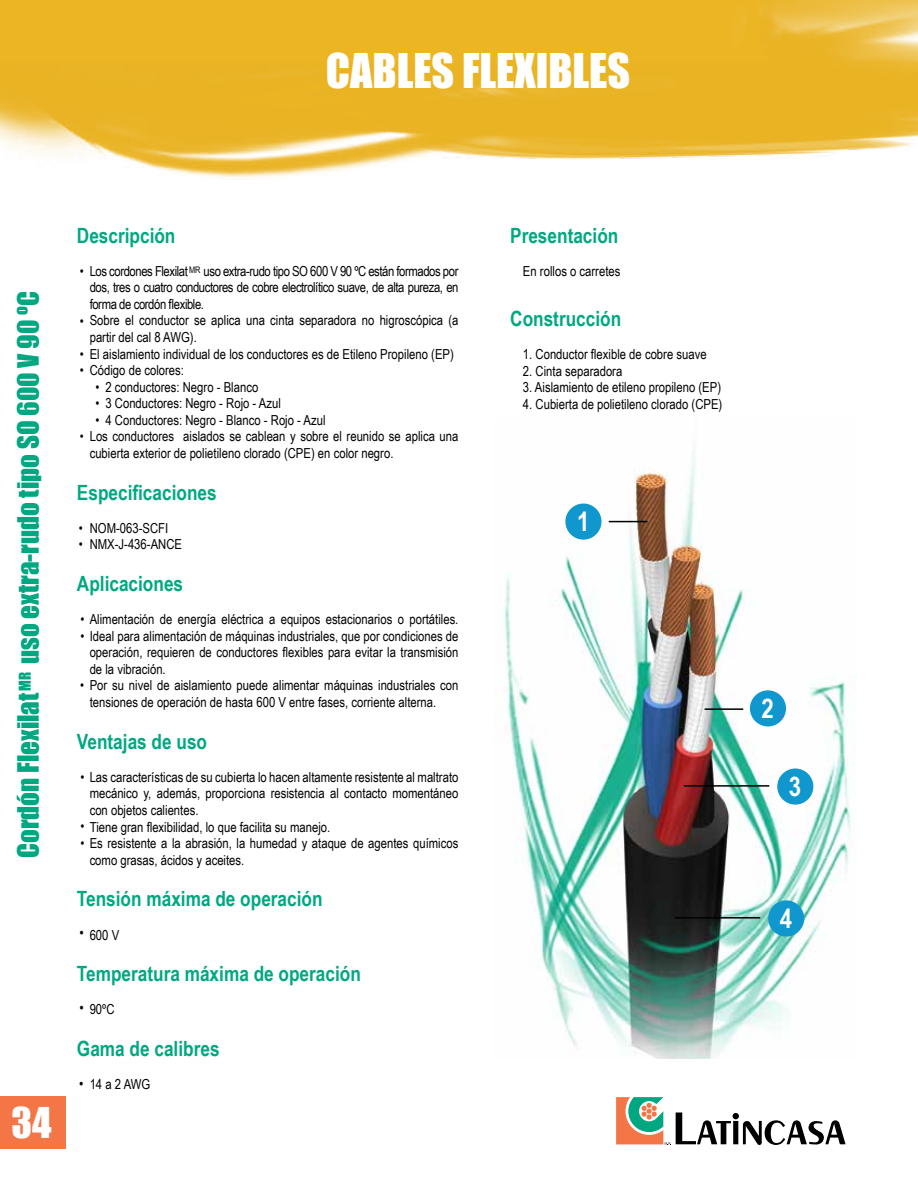
<style>
.page{position:relative;width:918px;height:1188px;background:#fff}
.page>*{position:absolute;margin:0;border:0;box-sizing:border-box;transform-origin:0 0}
.t1{font:43.95px "Impact";color:#fff}
.t2{font:39px "Impact";color:#fff}
.t3{font:700 27.15px "Arial Narrow";color:#fff}
.t4{font:27px "Impact";color:#00a781}
.t5{font:700 21px "Arial Narrow";color:#00a882}
.t6{font:15px "Impact";color:#00a781}
.t7{font:15px "Arial Narrow";color:#000}
.t8{font:13.8px/16.5px "Arial Narrow";color:#000}
.t9{font:9px "Arial Narrow";color:#000}
.s1{font-size:13.5px}
.s2{font-size:15px}
</style>
<div class="page">
<img style="left:0;top:0;width:918px;height:178px">
<svg style="left:616px;top:1097px;width:230px;height:48px"></svg>
<div style="left:0;top:1096px;width:65px;height:53px;background:#f47647"></div>
<img style="left:505px;top:451px;width:351px;height:608px">
<div style="left:565px;top:504px;width:36px;height:36px;background:#1098ce;border-radius:50%"></div>
<div style="left:750px;top:690px;width:36px;height:36px;background:#1098ce;border-radius:50%"></div>
<div style="left:777px;top:769px;width:36px;height:36px;background:#1098ce;border-radius:50%"></div>
<div style="left:768px;top:900px;width:36px;height:37px;background:#1098ce;border-radius:50%"></div>
<hr style="left:609px;top:521px;width:38px;height:1px;background:#000">
<hr style="left:705px;top:708px;width:38px;height:2px;background:#000">
<hr style="left:684px;top:785px;width:85px;height:2px;background:#000">
<hr style="left:675px;top:917px;width:85px;height:2px;background:#000">
<h1 class="t1" style="left:326px;top:37px;width:306px">CABLES FLEXIBLES</h1>
<h3 class="t4" style="left:7px;top:858px;width:569px;rotate:-90deg">Cordón Flexilat uso extra-rudo tipo SO 600 V 90 ºC</h3>
<p class="t6" style="left:13px;top:691px;width:20px;rotate:-90deg">MR</p>
<h2 class="t2" style="left:11px;top:1092px;width:42px">34</h2>
<h3 class="t5" style="left:77px;top:219px;width:100px">Descripción</h3>
<p class="t8" style="left:90px;top:262px;width:370px;text-align:justify;text-indent:-10px">• Los cordones Flexilat uso extra-rudo tipo SO 600 V 90 ºC están formados por dos, tres o cuatro conductores de cobre electrolítico suave, de alta pureza, en forma de cordón flexible.</p>
<p class="t8" style="left:90px;top:312px;width:370px;text-indent:-10px">• Sobre el conductor se aplica una cinta separadora no higroscópica (a partir del cal 8 AWG).</p>
<p class="t8" style="left:80px;top:345px;width:376px">• El aislamiento individual de los conductores es de Etileno Propileno (EP)</p>
<p class="t8" style="left:80px;top:361px;width:106px">• Código de colores:</p>
<p class="t8" style="left:95px;top:378px;width:164px">• 2 conductores: Negro - Blanco</p>
<p class="t8" style="left:95px;top:395px;width:187px">• 3 Conductores: Negro - Rojo - Azul</p>
<p class="t8" style="left:95px;top:411px;width:232px">• 4 Conductores: Negro - Blanco - Rojo - Azul</p>
<p class="t8" style="left:90px;top:428px;width:370px;text-indent:-10px"><span class="s1">•</span> Los conductores aislados se cablean y sobre el reunido se aplica una cubierta exterior de polietileno clorado (CPE) en color negro.</p>
<h3 class="t5" style="left:77px;top:476px;width:141px">Especificaciones</h3>
<p class="t8" style="left:90px;top:519px;width:94px">NOM-063-SCFI<br>NMX-J-436-ANCE</p>
<h3 class="t5" style="left:77px;top:568px;width:108px">Aplicaciones</h3>
<p class="t8" style="left:80px;top:611px;width:380px">• Alimentación de energía eléctrica a equipos estacionarios o portátiles.</p>
<p class="t8" style="left:90px;top:627px;width:370px;text-align:justify;text-indent:-9px">• Ideal para alimentación de máquinas industriales, que por condiciones de operación, requieren de conductores flexibles para evitar la transmisión de la vibración.</p>
<p class="t8" style="left:90px;top:677px;width:370px;text-indent:-10px">• Por su nivel de aislamiento puede alimentar máquinas industriales con tensiones de operación de hasta 600 V entre fases, corriente alterna.</p>
<h3 class="t5" style="left:77px;top:725px;width:132px">Ventajas de uso</h3>
<p class="t8" style="left:90px;top:768px;width:370px;text-align:justify;text-indent:-9px">• Las características de su cubierta lo hacen altamente resistente al maltrato mecánico y, además, proporciona resistencia al contacto momentáneo con objetos calientes.</p>
<p class="t8" style="left:80px;top:818px;width:251px">• Tiene gran flexibilidad, lo que facilita su manejo.</p>
<p class="t8" style="left:90px;top:834px;width:370px;text-indent:-9px">• Es resistente a la abrasión, la humedad y ataque de agentes químicos como grasas, ácidos y aceites.</p>
<h3 class="t5" style="left:77px;top:883px;width:247px">Tensión máxima de operación</h3>
<p class="t8" style="left:80px;top:926px;width:41px"><span class="s2">•</span> 600 V</p>
<h3 class="t5" style="left:77px;top:958px;width:285px">Temperatura máxima de operación</h3>
<p class="t8" style="left:90px;top:1001px;width:26px">90ºC</p>
<h3 class="t5" style="left:77px;top:1033px;width:144px">Gama de calibres</h3>
<p class="t9" style="left:189px;top:263px;width:13px">MR</p>
<p class="t8" style="left:79px;top:519px;width:5px">• •</p>
<p class="t7" style="left:80px;top:997px;width:6px">•</p>
<p class="t8" style="left:79px;top:1076px;width:73px"><span class="s2">•</span> 14 a 2 AWG</p>
<h3 class="t5" style="left:510px;top:219px;width:110px">Presentación</h3>
<p class="t8" style="left:523px;top:262px;width:99px">En rollos o carretes</p>
<h3 class="t5" style="left:510px;top:303px;width:112px">Construcción</h3>
<p class="t8" style="left:523px;top:346px;width:185px">1. Conductor flexible de cobre suave</p>
<p class="t8" style="left:523px;top:362px;width:101px">2. Cinta separadora</p>
<p class="t8" style="left:523px;top:379px;width:200px">3. Aislamiento de etileno propileno (EP)</p>
<p class="t8" style="left:523px;top:395px;width:201px">4. Cubierta de polietileno clorado (CPE)</p>
<h3 class="t3" style="left:577px;top:501px;width:14px">1</h3>
<h3 class="t3" style="left:762px;top:688px;width:14px">2</h3>
<h3 class="t3" style="left:789px;top:766px;width:14px">3</h3>
<h3 class="t3" style="left:780px;top:898px;width:14px">4</h3>
</div>
